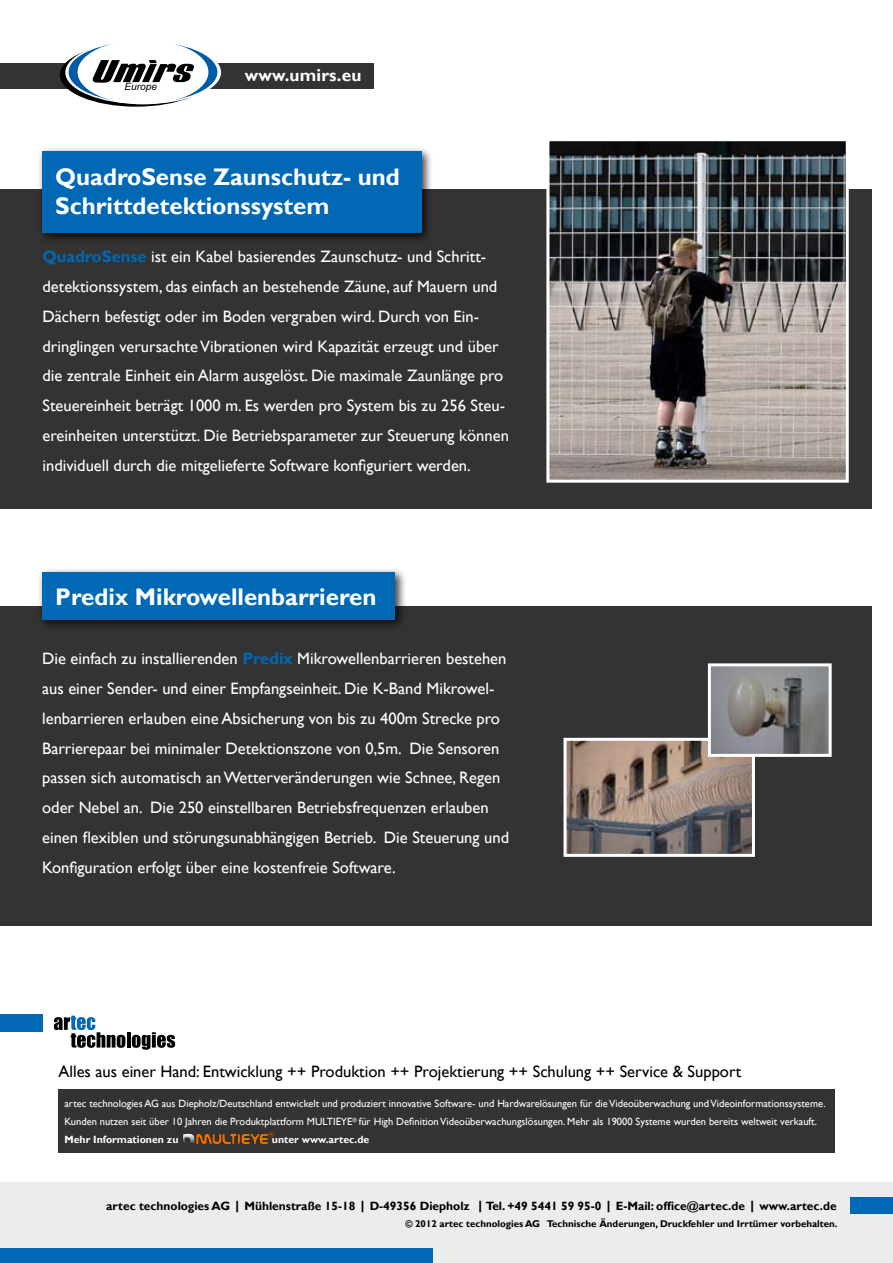
<style>
.page{position:relative;width:893px;height:1263px;background:#fff}
.page>*{position:absolute;margin:0;border:0;box-sizing:border-box;transform-origin:0 0}
.t1{font:700 24px/28.8px "Gill Sans";color:#fff}
.t2{font:700 17.25px "Gill Sans";letter-spacing:.01em;color:#fff}
.t3{font:16.5px/29.7px "Gill Sans";color:#fff}
.t4{font:16.5px "Gill Sans";color:#000}
.t5{font:700 12px "Gill Sans";color:#000}
.t6{font:10.5px/18px "Gill Sans";color:#fff}
.t7{font:700 10.5px "Gill Sans";color:#fff}
.t8{font:italic 10.05px "Arial Narrow";color:#000;scale:1.22 1}
.t9{font:700 9.75px "Gill Sans";color:#000}
.s1{font-weight:700;color:#0068b4}
.s2{font-weight:700}
.s3{font-family:"Tahoma"}
</style>
<div class="page">
<div style="left:0;top:1182px;width:893px;height:81px;background:#ececec"></div>
<div style="left:0;top:189px;width:872px;height:320px;background:#333"></div>
<div style="left:0;top:606px;width:872px;height:320px;background:#333"></div>
<div style="left:850px;top:1197px;width:43px;height:17px;background:#0068b4"></div>
<div style="left:58px;top:1089px;width:777px;height:63px;background:#333"></div>
<svg style="left:182px;top:1131px;width:92px;height:13px"></svg>
<div style="left:0;top:1248px;width:433px;height:15px;background:#0068b4"></div>
<div style="left:37px;top:567px;width:385px;height:76px;background:#000;opacity:.75"></div>
<div style="left:43px;top:572px;width:352px;height:48px;background:#0068b4"></div>
<img style="left:550px;top:142px;width:295px;height:337px">
<div style="left:546px;top:138px;width:303px;height:345px;border:3px solid #fff"></div>
<svg style="left:54px;top:1016px;width:71px;height:32px"></svg>
<hr style="left:127px;top:1032px;width:4px;height:15px;background:#000">
<svg style="left:132px;top:1032px;width:43px;height:18px"></svg>
<div style="left:0;top:1014px;width:43px;height:17px;background:#0068b4"></div>
<div style="left:37px;top:147px;width:409px;height:110px;background:#000;opacity:.75"></div>
<div style="left:43px;top:152px;width:379px;height:81px;background:#0068b4"></div>
<div style="left:0;top:63px;width:374px;height:26px;background:#333"></div>
<img style="left:567px;top:742px;width:184px;height:111px">
<div style="left:563px;top:738px;width:192px;height:119px;border:3px solid #fff"></div>
<img style="left:712px;top:667px;width:116px;height:86px">
<div style="left:708px;top:663px;width:124px;height:94px;border:3px solid #fff"></div>
<svg style="left:60px;top:43px;width:152px;height:64px"></svg>
<svg style="left:65px;top:41px;width:156px;height:63px"></svg>
<svg style="left:69px;top:41px;width:148px;height:62px"></svg>
<div style="left:78px;top:40px;width:130px;height:64px;background:#fff;border-radius:50%"></div>
<svg style="left:93px;top:60px;width:101px;height:23px"></svg>
<p class="t8" style="left:124px;top:80px;width:28px">Europe</p>
<p class="t2" style="left:245px;top:65px;width:118px">www.umirs.eu</p>
<h1 class="t1" style="left:55px;top:163px;width:346px">QuadroSense Zaunschutz- und<br>Schrittdetektionssystem</h1>
<p class="t3" style="left:43px;top:242px;width:468px"><span class="s1">QuadroSense</span> ist ein Kabel basierendes Zaunschutz- und Schritt&shy;detektionssystem, das einfach an bestehende Zäune, auf Mauern und Dächern befestigt oder im Boden vergraben wird. Durch von Ein&shy;dringlingen verursachte Vibrationen wird Kapazität erzeugt und über die zentrale Einheit ein Alarm ausgelöst. Die maximale Zaunlänge pro Steuereinheit beträgt 1000 m. Es werden pro System bis zu 256 Steu&shy;ereinheiten unterstützt. Die Betriebsparameter zur Steuerung können individuell durch die mitgelieferte Software konfiguriert werden.</p>
<h1 class="t1" style="left:55px;top:583px;width:323px">Predix Mikrowellenbarrieren</h1>
<p class="t3" style="left:42px;top:644px;width:468px">Die einfach zu installierenden <span class="s1">Predix</span> Mikrowellenbarrieren bestehen aus einer Sender- und einer Empfangseinheit. Die K-Band Mikrowel&shy;lenbarrieren erlauben eine Absicherung von bis zu 400m Strecke pro Barrierepaar bei minimaler Detektionszone von 0,5m. Die Sensoren passen sich automatisch an Wetterveränderungen wie Schnee, Regen oder Nebel an. Die 250 einstellbaren Betriebsfrequenzen erlauben einen flexiblen und störungsunabhängigen Betrieb. Die Steuerung und Konfiguration erfolgt über eine kostenfreie Software.</p>
<p class="t4" style="left:58px;top:1061px;width:684px">Alles aus einer Hand: Entwicklung ++ Produktion ++ Projektierung ++ Schulung ++ Service &amp; Support</p>
<p class="t6" style="left:64px;top:1095px;width:763px">artec technologies AG aus Diepholz/Deutschland entwickelt und produziert innovative Software- und Hardwarelösungen für die Videoüberwachung und Videoinformationssysteme.<br>Kunden nutzen seit über 10 Jahren die Produktplattform MULTIEYE<sup>®</sup> für High Definition Videoüberwachungslösungen. Mehr als 19000 Systeme wurden bereits weltweit verkauft.<br><span class="s2">Mehr Informationen zu</span></p>
<p class="t7" style="left:272px;top:1133px;width:99px">unter www.artec.de</p>
<p class="t5" style="left:106px;top:1199px;width:732px">artec technologies AG <span class="s3">|</span> Mühlenstraße 15-18 <span class="s3">|</span> D-49356 Diepholz <span class="s3">|</span> Tel. +49 5441 59 95-0 <span class="s3">|</span> E-Mail: office@artec.de <span class="s3">|</span> www.artec.de</p>
<p class="t9" style="left:405px;top:1217px;width:434px">© 2012 artec technologies AG Technische Änderungen, Druckfehler und Irrtümer vorbehalten.</p>
</div>
